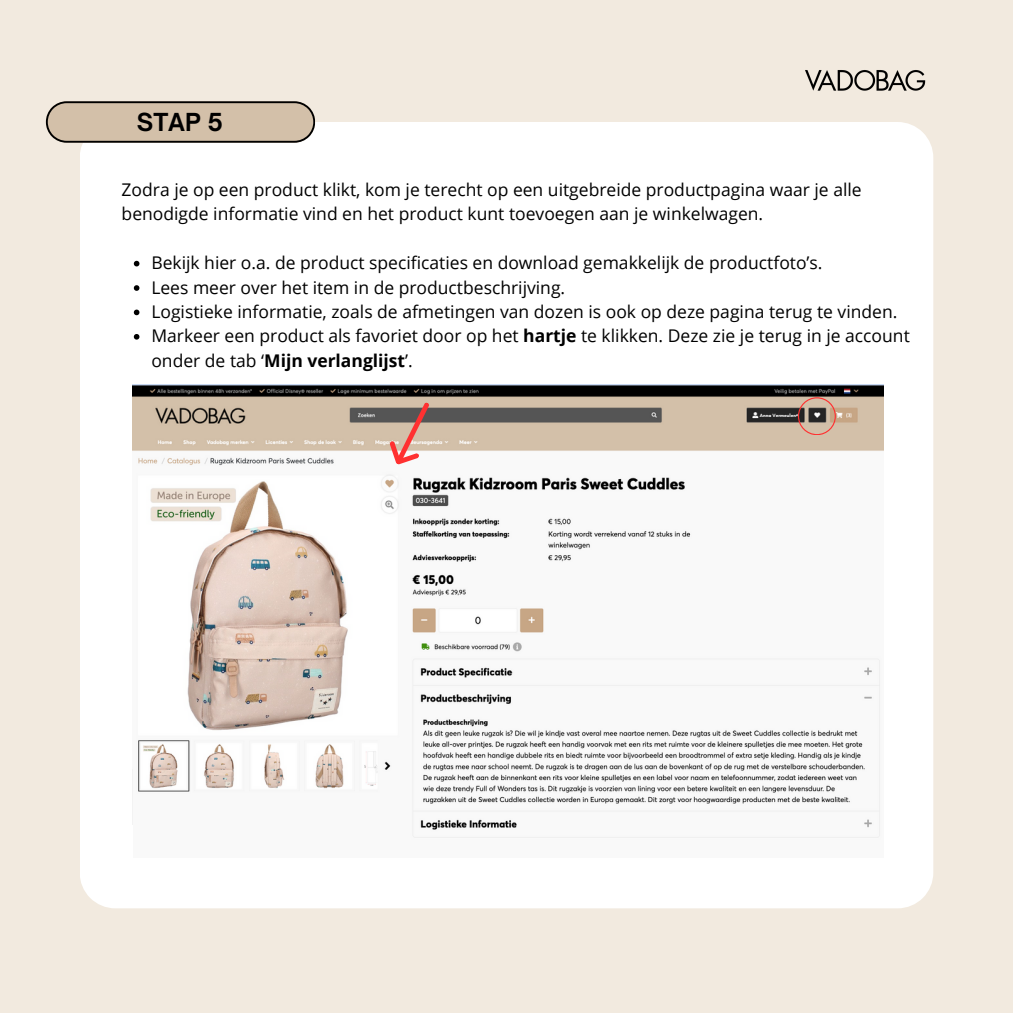
<style>
.page{position:relative;width:1013px;height:1013px;background:#fff}
.page>*{position:absolute;margin:0;border:0;box-sizing:border-box;transform-origin:0 0}
.t1{font:700 23.75px "Open Sauce One";color:#000}
.t2{font:17.5px/24.4px "Open Sans";color:#000}
.t3{font:700 4.75px "Glacial Indifference";color:#fff}
.s1{font-weight:700}
</style>
<div class="page">
<div style="left:0;top:0;width:1012px;height:1012px;background:#f2eadf"></div>
<div style="left:80px;top:122px;width:853px;height:786px;background:#fff"></div>
<svg style="left:46px;top:101px;width:269px;height:42px;background:#bfaf9a"></svg>
<img style="left:133px;top:384px;width:750px;height:68px">
<img style="left:133px;top:452px;width:750px;height:405px">
<img style="left:805px;top:70px;width:121px;height:21px">
<svg style="left:798px;top:397px;width:37px;height:38px"></svg>
<div style="left:759px;top:409px;width:36px;height:10px;background:#252525"></div>
<svg style="left:382px;top:395px;width:60px;height:76px;background:#c6a79c"></svg>
<svg style="left:134px;top:261px;width:5px;height:5px"></svg>
<svg style="left:134px;top:285px;width:5px;height:6px"></svg>
<svg style="left:134px;top:309px;width:5px;height:6px"></svg>
<svg style="left:134px;top:334px;width:5px;height:5px"></svg>
<p class="t1" style="left:137px;top:107px;width:88px">STAP 5</p>
<p class="t2" style="left:122px;top:177px;width:741px">Zodra je op een product klikt, kom je terecht op een uitgebreide productpagina waar je alle benodigde informatie vind en het product kunt toevoegen aan je winkelwagen.</p>
<p class="t2" style="left:151px;top:250px;width:672px">Bekijk hier o.a. de product specificaties en download gemakkelijk de productfoto’s.</p>
<p class="t2" style="left:151px;top:275px;width:415px">Lees meer over het item in de productbeschrijving.</p>
<p class="t2" style="left:151px;top:299px;width:747px">Logistieke informatie, zoals de afmetingen van dozen is ook op deze pagina terug te vinden.</p>
<p class="t2" style="left:151px;top:323px;width:760px">Markeer een product als favoriet door op het <span class="s1">hartje</span> te klikken. Deze zie je terug in je account onder de tab ‘<span class="s1">Mijn verlanglijst</span>’.</p>
<p class="t3" style="left:760px;top:412px;width:38px">Anna Vermeulen</p>
</div>
